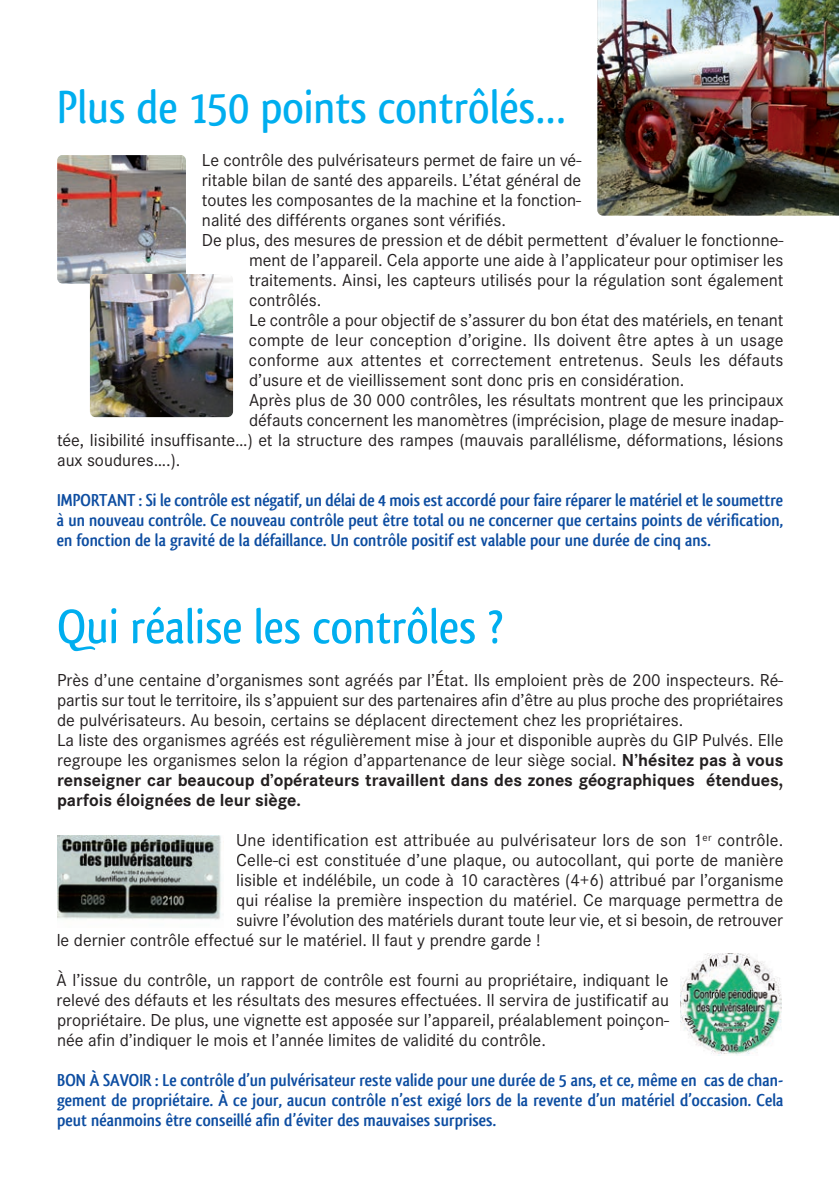
<style>
.page{position:relative;width:839px;height:1200px;background:#fff}
.page>*{position:absolute;margin:0;border:0;box-sizing:border-box;transform-origin:0 0}
.t1{font:500 50px "Qlassik";color:#00aeef}
.t2{font:500 48px "Qlassik";color:#00aeef}
.t3{font:18px/20px "Corporate S";color:#231f20}
.t4{font:700 18px/20px "Qlassik";color:#0d4da1;text-align:justify}
.s1{font-weight:700}
</style>
<div class="page">
<img style="left:597px;top:0;width:241px;height:215px">
<img style="left:57px;top:155px;width:129px;height:128px">
<img style="left:90px;top:274px;width:143px;height:143px">
<img style="left:57px;top:835px;width:164px;height:85px">
<img style="left:680px;top:953px;width:101px;height:101px">
<h2 class="t2" style="left:57px;top:79px;width:510px">Plus de 150 points contrôlés…</h2>
<p class="t3" style="left:202px;top:149px;width:380px">Le contrôle des pulvérisateurs permet de faire un vé-</p>
<p class="t3" style="left:202px;top:169px;width:380px">ritable bilan de santé des appareils. L’état général de</p>
<p class="t3" style="left:202px;top:189px;width:380px">toutes les composantes de la machine et la fonction-</p>
<p class="t3" style="left:202px;top:209px;width:305px">nalité des différents organes sont vérifiés.</p>
<p class="t3" style="left:202px;top:229px;width:582px">De plus, des mesures de pression et de débit permettent d’évaluer le fonctionne-</p>
<p class="t3" style="left:249px;top:249px;width:535px">ment de l’appareil. Cela apporte une aide à l’applicateur pour optimiser les</p>
<p class="t3" style="left:249px;top:269px;width:535px">traitements. Ainsi, les capteurs utilisés pour la régulation sont également</p>
<p class="t3" style="left:249px;top:289px;width:74px">contrôlés.</p>
<p class="t3" style="left:249px;top:309px;width:535px">Le contrôle a pour objectif de s’assurer du bon état des matériels, en tenant</p>
<p class="t3" style="left:249px;top:329px;width:535px">compte de leur conception d’origine. Ils doivent être aptes à un usage</p>
<p class="t3" style="left:249px;top:349px;width:536px">conforme aux attentes et correctement entretenus. Seuls les défauts</p>
<p class="t3" style="left:249px;top:369px;width:437px">d’usure et de vieillissement sont donc pris en considération.</p>
<p class="t3" style="left:249px;top:389px;width:535px">Après plus de 30 000 contrôles, les résultats montrent que les principaux</p>
<p class="t3" style="left:249px;top:409px;width:535px">défauts concernent les manomètres (imprécision, plage de mesure inadap-</p>
<p class="t3" style="left:57px;top:429px;width:727px">tée, lisibilité insuffisante…) et la structure des rampes (mauvais parallélisme, déformations, lésions</p>
<p class="t3" style="left:57px;top:449px;width:125px">aux soudures….).</p>
<p class="t4" style="left:57px;top:489px;width:727px">IMPORTANT : Si le contrôle est négatif, un délai de 4 mois est accordé pour faire réparer le matériel et le soumettre à un nouveau contrôle. Ce nouveau contrôle peut être total ou ne concerner que certains points de vérification, en fonction de la gravité de la défaillance. Un contrôle positif est valable pour une durée de cinq ans.</p>
<h1 class="t1" style="left:57px;top:597px;width:447px">Qui réalise les contrôles ?</h1>
<p class="t3" style="left:57px;top:669px;width:727px">Près d’une centaine d’organismes sont agréés par l’État. Ils emploient près de 200 inspecteurs. Ré&shy;partis sur tout le territoire, ils s’appuient sur des partenaires afin d’être au plus proche des propriétaires de pulvérisateurs. Au besoin, certains se déplacent directement chez les propriétaires.<br>La liste des organismes agréés est régulièrement mise à jour et disponible auprès du GIP Pulvés. Elle regroupe les organismes selon la région d’appartenance de leur siège social. <span class="s1">N’hésitez pas à vous renseigner car beaucoup d’opérateurs travaillent dans des zones géographiques étendues, parfois éloignées de leur siège.</span></p>
<p class="t3" style="left:236px;top:829px;width:548px">Une identification est attribuée au pulvérisateur lors de son 1<sup>er</sup> contrôle.</p>
<p class="t3" style="left:236px;top:849px;width:548px">Celle-ci est constituée d’une plaque, ou autocollant, qui porte de manière</p>
<p class="t3" style="left:236px;top:869px;width:548px">lisible et indélébile, un code à 10 caractères (4+6) attribué par l’organisme</p>
<p class="t3" style="left:236px;top:889px;width:548px">qui réalise la première inspection du matériel. Ce marquage permettra de</p>
<p class="t3" style="left:236px;top:909px;width:548px">suivre l’évolution des matériels durant toute leur vie, et si besoin, de retrouver</p>
<p class="t3" style="left:57px;top:929px;width:485px">le dernier contrôle effectué sur le matériel. Il faut y prendre garde !</p>
<p class="t3" style="left:57px;top:969px;width:613px;text-align:justify">À l’issue du contrôle, un rapport de contrôle est fourni au propriétaire, indiquant le relevé des défauts et les résultats des mesures effectuées. Il servira de justificatif au propriétaire. De plus, une vignette est apposée sur l’appareil, préalablement poinçon&shy;née afin d’indiquer le mois et l’année limites de validité du contrôle.</p>
<p class="t4" style="left:57px;top:1069px;width:727px">BON À SAVOIR : Le contrôle d’un pulvérisateur reste valide pour une durée de 5 ans, et ce, même en cas de chan&shy;gement de propriétaire. À ce jour, aucun contrôle n’est exigé lors de la revente d’un matériel d’occasion. Cela peut néanmoins être conseillé afin d’éviter des mauvaises surprises.</p>
</div>
